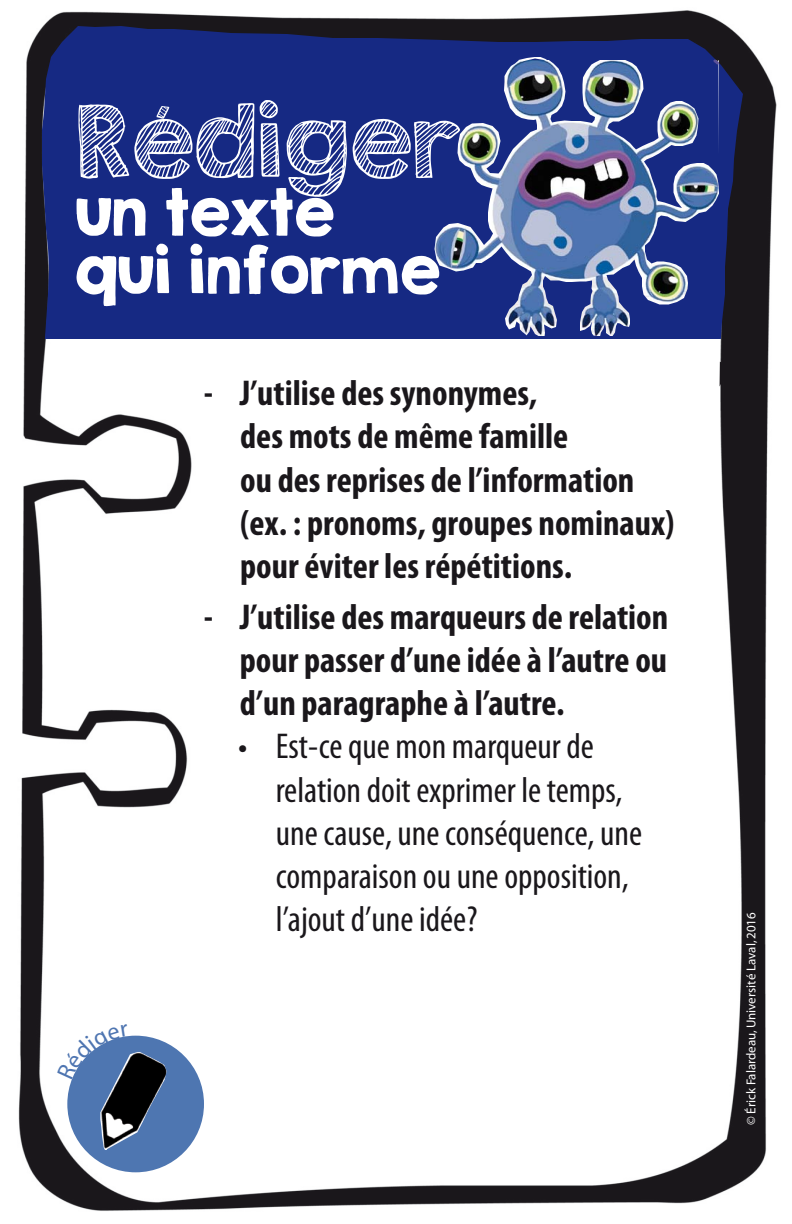
<style>
.page{position:relative;width:792px;height:1224px;background:#fff}
.page>*{position:absolute;margin:0;border:0;box-sizing:border-box;transform-origin:0 0}
.t1{font:90px "KG Second Chances Sketch";color:#fff}
.t2{font:58px/58px "KG Second Chances Solid";color:#fff}
.t3{font:700 condensed 36px/43.2px "Myriad Pro";color:#1a171b}
.t4{font:condensed 36px/43.2px "Myriad Pro";color:#1a171b}
.t5{font:13px "Myriad";color:#fff}
</style>
<div class="page">
<img style="left:18px;top:10px;width:759px;height:1201px">
<svg style="left:42px;top:26px;width:701px;height:313px;background:#162777"></svg>
<div style="left:67px;top:1036px;width:137px;height:136px;background:#4e76b1;border-radius:50%"></div>
<svg style="left:720px;top:362px;width:10px;height:24px"></svg>
<img style="left:427px;top:54px;width:293px;height:284px">
<svg style="left:57px;top:1024px;width:115px;height:129px"></svg>
<h1 class="t1" style="left:75px;top:84px;width:387px">Rédiger</h1>
<h2 class="t2" style="left:75px;top:183px;width:367px">UN TEXTE<br>QUI INFORME</h2>
<p class="t3" style="left:240px;top:371px;width:436px;text-indent:-36px">- J’utilise des synonymes,<br>des mots de même famille<br>ou des reprises de l’information (ex. : pronoms, groupes nominaux) pour éviter les répétitions.</p>
<p class="t3" style="left:240px;top:595px;width:430px;text-align:justify;text-indent:-36px">- J’utilise des marqueurs de relation pour passer d’une idée à l’autre ou d’un paragraphe à l’autre.</p>
<p class="t4" style="left:276px;top:725px;width:368px;text-indent:-38px">• Est-ce que mon marqueur de relation doit exprimer le temps, une cause, une conséquence, une comparaison ou une opposition, l’ajout d’une idée?</p>
<p class="t5" style="left:745px;top:1125px;width:215px;rotate:-90deg">© Érick Falardeau, Université Laval, 2016</p>
</div>
